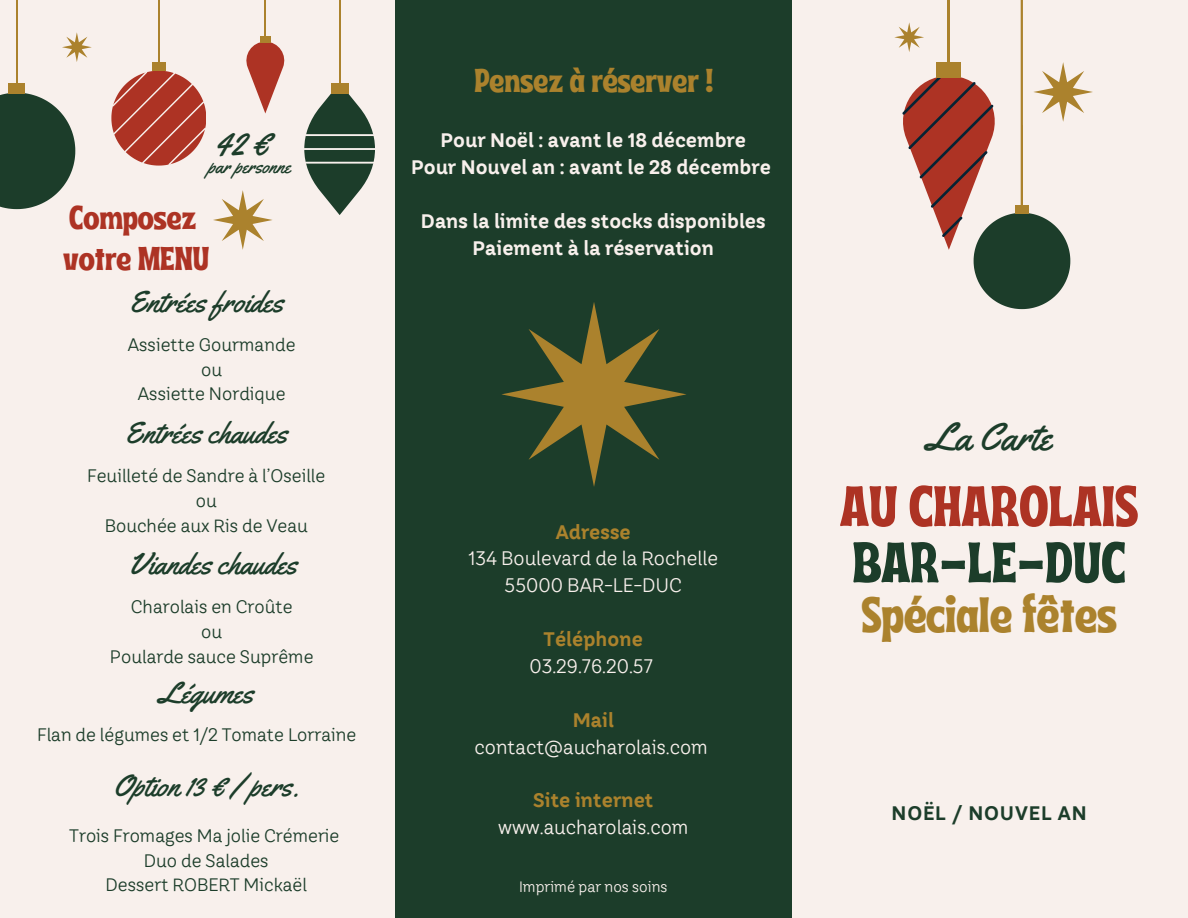
<style>
.page{position:relative;width:1188px;height:918px;background:#f8f0ec}
.page>*{position:absolute;margin:0;border:0;box-sizing:border-box;transform-origin:0 0}
.t1{font:57px/56.2px "Ayr Tropika Island Int";color:#ad3324}
.t2{font:49.5px "Ayr Tropika Island Int";color:#ab822d}
.t3{font:39px "Yellowtail";color:#1c3d2a}
.t4{font:36px "Yellowtail";color:#1c3d2a}
.t5{font:33px/40.5px "Ayr Tropika Island Int";color:#ad3324}
.t6{font:33px "Ayr Tropika Island Int";color:#ab822d}
.t7{font:30px "Yellowtail";color:#1c3d2a}
.t8{font:19.5px/26.8px "TT Hazelnuts";color:#f8f0ec;text-align:center}
.t9{font:700 19.5px/27px "TT Hazelnuts";color:#f8f0ec;text-align:center}
.t10{font:700 19.5px "TT Hazelnuts";letter-spacing:.045em;color:#1c3d2a}
.t11{font:19.5px "Yellowtail";color:#1c3d2a}
.t12{font:18px/24.8px "TT Hazelnuts";color:#1c3d2a;text-align:center}
.t13{font:15px "TT Hazelnuts";color:#f8f0ec}
.s1{font-weight:700;color:#ab822d}
.s2{color:#1c3d2a}
</style>
<div class="page">
<div style="left:395px;top:0;width:396px;height:918px;background:#1c3d2a"></div>
<hr style="left:948px;top:0;width:2px;height:72px;background:#ab822d">
<svg style="left:894px;top:22px;width:30px;height:30px"></svg>
<svg style="left:902px;top:62px;width:191px;height:247px"></svg>
<div style="left:1015px;top:205px;width:14px;height:8px;background:#ab822d"></div>
<hr style="left:1021px;top:0;width:2px;height:208px;background:#ab822d">
<svg style="left:502px;top:302px;width:184px;height:185px"></svg>
<svg style="left:304px;top:83px;width:71px;height:132px"></svg>
<hr style="left:304px;top:148px;width:72px;height:2px;background:#f8f0ec">
<hr style="left:305px;top:162px;width:69px;height:2px;background:#f8f0ec">
<div style="left:331px;top:83px;width:17px;height:11px;background:#ab822d"></div>
<hr style="left:339px;top:0;width:2px;height:90px;background:#ab822d">
<hr style="left:305px;top:134px;width:69px;height:2px;background:#f8f0ec">
<svg style="left:246px;top:42px;width:39px;height:71px"></svg>
<div style="left:260px;top:36px;width:10px;height:6px;background:#ab822d"></div>
<hr style="left:265px;top:0;width:1px;height:40px;background:#ab822d">
<div style="left:152px;top:63px;width:14px;height:8px;background:#ab822d"></div>
<hr style="left:158px;top:0;width:2px;height:68px;background:#ab822d">
<svg style="left:111px;top:71px;width:95px;height:95px"></svg>
<svg style="left:0;top:93px;width:75px;height:116px"></svg>
<div style="left:9px;top:83px;width:16px;height:10px;background:#ab822d"></div>
<hr style="left:16px;top:0;width:2px;height:89px;background:#ab822d">
<svg style="left:213px;top:190px;width:60px;height:60px"></svg>
<svg style="left:62px;top:32px;width:30px;height:30px"></svg>
<h3 class="t4" style="left:216px;top:120px;width:56px">42€</h3>
<h5 class="t11" style="left:208px;top:154px;width:84px">par personne</h5>
<p class="t5" style="left:63px;top:194px;width:148px">Composez votre MENU</p>
<h6 class="t7" style="left:129px;top:283px;width:156px">Entrées froides</h6>
<p class="t12" style="left:128px;top:332px;width:169px">Assiette Gourmande ou<br>Assiette Nordique</p>
<h3 class="t7" style="left:125px;top:414px;width:164px">Entrées chaudes</h3>
<h6 class="t12" style="left:87px;top:463px;width:240px">Feuilleté de Sandre à l’Oseille ou<br>Bouchée aux Ris de Veau</h6>
<h3 class="t7" style="left:129px;top:545px;width:170px">Viandes chaudes</h3>
<h6 class="t12" style="left:110px;top:595px;width:205px">Charolais en Croûte<br>ou<br>Poularde sauce Suprême</h6>
<h3 class="t7" style="left:159px;top:674px;width:96px">Légumes</h3>
<h5 class="t12" style="left:37px;top:722px;width:321px">Flan de légumes et 1/2 Tomate Lorraine</h5>
<p class="t7" style="left:113px;top:767px;width:187px">Option 13 € / pers.</p>
<h6 class="t12" style="left:69px;top:823px;width:272px">Trois Fromages Ma jolie Crémerie<br>Duo de Salades<br>Dessert ROBERT Mickaël</h6>
<p class="t6" style="left:475px;top:50px;width:240px">Pensez à réserver !</p>
<p class="t9" style="left:411px;top:126px;width:362px">Pour Noël : avant le 18 décembre<br>Pour Nouvel an : avant le 28 décembre</p>
<p class="t9" style="left:421px;top:207px;width:346px">Dans la limite des stocks disponibles<br>Paiement à la réservation</p>
<h2 class="t8" style="left:469px;top:518px;width:251px"><span class="s1">Adresse<br></span>134 Boulevard de la Rochelle<br>55000 BAR-LE-DUC</h2>
<h6 class="t8" style="left:530px;top:626px;width:125px"><span class="s1">Téléphone<br></span>03.29.76.20.57</h6>
<p class="t8" style="left:475px;top:706px;width:235px"><span class="s1">Mail </span>contact@aucharolais.com</p>
<h3 class="t8" style="left:498px;top:787px;width:192px"><span class="s1">Site internet </span>www.aucharolais.com</h3>
<h3 class="t13" style="left:519px;top:877px;width:150px">Imprimé par nos soins</h3>
<h6 class="t3" style="left:927px;top:412px;width:126px">La Carte</h6>
<h3 class="t1" style="left:840px;top:472px;width:300px">AU CHAROLAIS<br><span class="s2">BAR-LE-DUC</span></h3>
<h3 class="t2" style="left:862px;top:568px;width:257px">Spéciale fêtes</h3>
<h6 class="t10" style="left:892px;top:801px;width:197px">NOËL / NOUVEL AN</h6>
</div>
